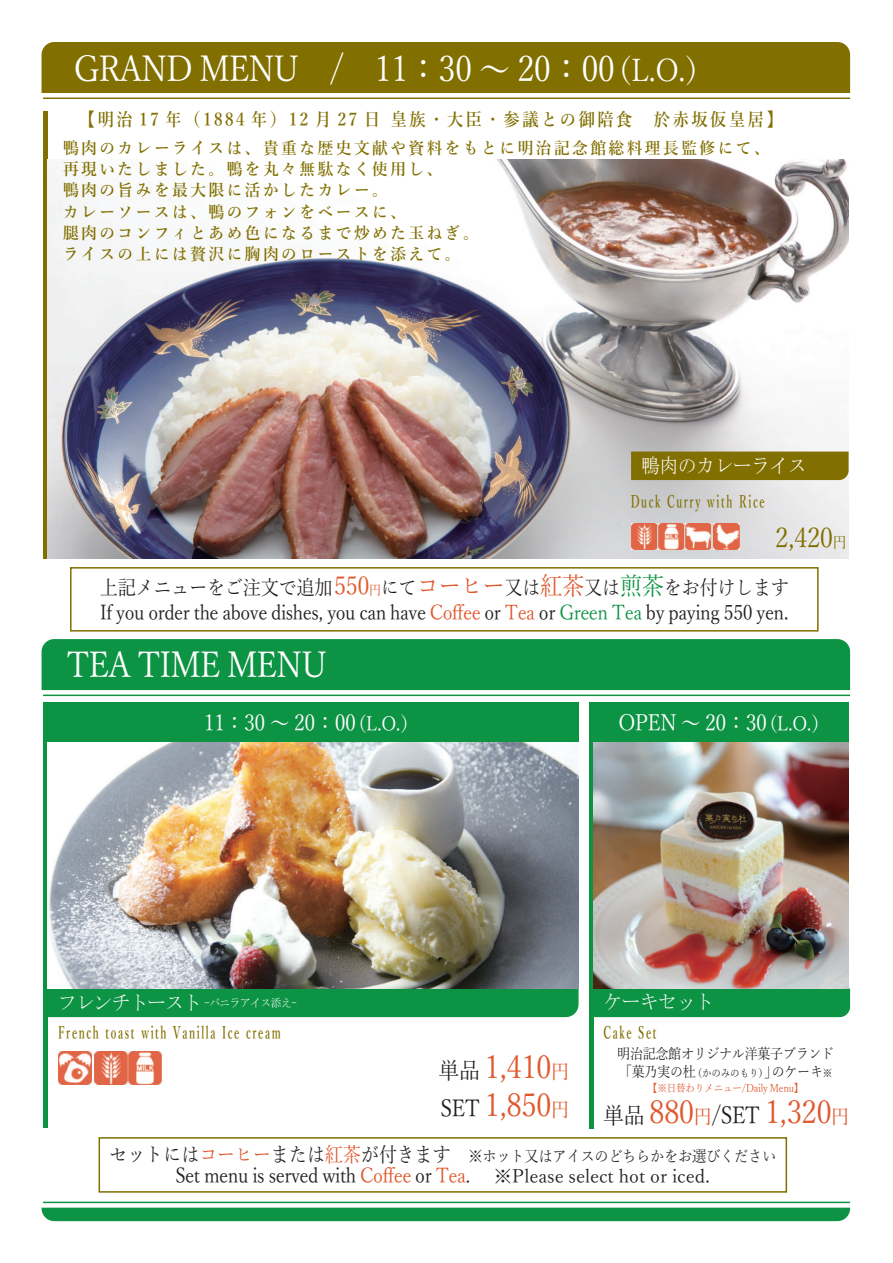
<style>
.page{position:relative;width:893px;height:1263px;background:#fff}
.page>*{position:absolute;margin:0;border:0;box-sizing:border-box;transform-origin:0 0}
.t1{font:35.25px "Yu Mincho";letter-spacing:-.025em;color:#fff;scale:.9 1}
.t2{font:31.8px/37.5px "Yu Mincho";letter-spacing:-.025em;color:#e0582d;scale:.9 1}
.t3{font:27.45px "Yu Mincho";color:#816f00;scale:.9 1}
.t4{font:22.35px "Yu Mincho";letter-spacing:-.025em;color:#fff;scale:.9 1}
.t5{font:20.4px/25.5px "Yu Mincho";letter-spacing:-.025em;color:#231f20;scale:.9 1}
.t6{font:20.4px "MS Mincho";color:#fff;scale:.9 1}
.t7{font:18.45px "Yu Mincho";color:#231f20}
.t8{font:600 18px "Yu Mincho";letter-spacing:.16em;color:#816f00;scale:.9 1}
.t9{font:600 17.25px "Yu Mincho";letter-spacing:.16em;color:#816f00;scale:.6 1}
.t10{font:600 16.5px/21px "Yu Mincho";letter-spacing:.16em;color:#816f00;scale:.95 1}
.t11{font:15.9px "Yu Mincho";letter-spacing:-.025em;color:#231f20;scale:.9 1}
.t12{font:14.55px/18.1px "Yu Mincho";letter-spacing:-.025em;color:#231f20;scale:.9 1}
.t13{font:11.7px "MS Mincho";letter-spacing:-.025em;color:#fff;scale:.9 1}
.t14{font:10.65px "Yu Mincho";letter-spacing:-.025em;color:#e0582d;scale:.9 1}
.s1{font-size:30.9px}
.s2{font-size:15.3px}
.s3{font-size:25.05px;color:#e0582d}
.s4{font-size:13.35px;color:#e0582d}
.s5{font-size:25.05px;color:#0d9344}
.s6{color:#e0582d}
.s7{color:#0d9344}
.s8{font-size:19.5px}
.s9{font-size:20.4px}
.s10{font-size:23.4px;color:#231f20}
.s11{font-size:19.95px}
.s12{font-size:10.65px}
.s13{font-size:20.4px;color:#e0582d}
</style>
<div class="page">
<svg style="left:42px;top:1207px;width:808px;height:14px;background:#19984d"></svg>
<hr style="left:43px;top:1202px;width:807px;height:1px;background:#0d9344">
<hr style="left:43px;top:695px;width:807px;height:1px;background:#0d9344">
<div style="left:42px;top:639px;width:808px;height:51px;background:#0d9344"></div>
<div style="left:43px;top:111px;width:5px;height:447px;background:#816f00"></div>
<img style="left:48px;top:159px;width:801px;height:399px">
<div style="left:589px;top:702px;width:5px;height:426px;background:#0d9344"></div>
<div style="left:594px;top:989px;width:256px;height:28px;background:#0d9344"></div>
<div style="left:42px;top:42px;width:808px;height:51px;background:#816f00"></div>
<hr style="left:43px;top:98px;width:807px;height:1px;background:#816f00">
<div style="left:70px;top:567px;width:749px;height:65px;border:1px solid #816f00"></div>
<div style="left:631px;top:452px;width:218px;height:28px;background:#816f00"></div>
<img style="left:631px;top:523px;width:80px;height:26px">
<img style="left:714px;top:523px;width:25px;height:26px">
<img style="left:594px;top:743px;width:255px;height:246px">
<div style="left:589px;top:702px;width:260px;height:39px;background:#0d9344"></div>
<img style="left:58px;top:1052px;width:33px;height:32px">
<img style="left:94px;top:1052px;width:33px;height:32px">
<img style="left:129px;top:1052px;width:33px;height:32px">
<div style="left:43px;top:710px;width:5px;height:418px;background:#0d9344"></div>
<div style="left:48px;top:989px;width:531px;height:28px;background:#0d9344"></div>
<div style="left:43px;top:702px;width:536px;height:39px;background:#0d9344"></div>
<div style="left:99px;top:1137px;width:688px;height:56px;border:1px solid #816f00"></div>
<img style="left:49px;top:743px;width:530px;height:246px">
<h1 class="t1" style="left:74px;top:36px;width:712px">GRAND MENU　/　11：30 ～ 20：00<span class="s1">（L.O.）</span></h1>
<p class="t8" style="left:79px;top:103px;width:784px">【明治 17 年（1884 年）12 月 27 日 皇族・大臣・参議との御陪食　於赤坂仮皇居】</p>
<p class="t10" style="left:63px;top:137px;width:745px">鴨肉のカレーライスは、貴重な歴史文献や資料をもとに明治記念館総料理長監修にて、再現いたしました。鴨を丸々無駄なく使用し、<br>鴨肉の旨みを最大限に活かしたカレー。<br>カレーソースは、鴨のフォンをベースに、<br>腿肉のコンフィとあめ色になるまで炒めた玉ねぎ。<br>ライスの上には贅沢に胸肉のローストを添えて。</p>
<p class="t6" style="left:642px;top:455px;width:185px">鴨肉のカレーライス</p>
<p class="t9" style="left:631px;top:485px;width:225px">Duck Curry with Rice</p>
<h3 class="t3" style="left:775px;top:513px;width:81px">2,420<span class="s2">円</span></h3>
<p class="t5" style="left:100px;top:572px;width:768px">上記メニューをご注文で追加<span class="s3">550</span><span class="s4">円</span>にて<span class="s3">コーヒー</span>又は<span class="s3">紅茶</span>又は<span class="s5">煎茶</span>をお付けします<br>If you order the above dishes, you can have <span class="s6">Coffee</span> or <span class="s6">Tea</span> or <span class="s7">Green Tea</span> by paying 550 yen.</p>
<h1 class="t1" style="left:66px;top:645px;width:291px">TEA TIME MENU</h1>
<h3 class="t4" style="left:204px;top:702px;width:240px">11：30 ～ 20：00<span class="s8">（L.O.）</span></h3>
<h3 class="t4" style="left:618px;top:702px;width:235px">OPEN ～ 20：30<span class="s8">（L.O.）</span></h3>
<p class="t13" style="left:58px;top:997px;width:266px"><span class="s9">フレンチトースト</span> -バニラアイス添え-</p>
<p class="t9" style="left:58px;top:1017px;width:372px">French toast with Vanilla Ice cream</p>
<h2 class="t2" style="left:439px;top:1045px;width:147px"><span class="s10">単品</span> 1,410<span class="s11">円<br></span><span class="s10">SET</span> 1,850<span class="s11">円</span></h2>
<p class="t6" style="left:603px;top:992px;width:124px">ケーキセット</p>
<p class="t9" style="left:603px;top:1017px;width:90px">Cake Set</p>
<p class="t12" style="left:617px;top:1043px;width:243px">明治記念館オリジナル洋菓子ブランド「菓乃実の杜<span class="s12">（かのみのもり）</span>」のケーキ<span class="s12">※</span></p>
<p class="t14" style="left:648px;top:1078px;width:174px">【※日替わりメニュー/Daily Menu】</p>
<h2 class="t2" style="left:603px;top:1094px;width:275px"><span class="s10">単品</span> 880<span class="s11">円</span><span class="s10">/SET</span> 1,320<span class="s11">円</span></h2>
<p class="t11" style="left:109px;top:1141px;width:743px"><span class="s9">セットには</span><span class="s13">コーヒー</span><span class="s9">または</span><span class="s13">紅茶</span><span class="s9">が付きます　</span>※ホット又はアイスのどちらかをお選びください</p>
<p class="t7" style="left:175px;top:1159px;width:536px"><span class="s9">Set menu is served with</span> <span class="s13">Coffee</span> <span class="s9">or</span> <span class="s13">Tea</span>. 　※Please select hot or iced.</p>
</div>
